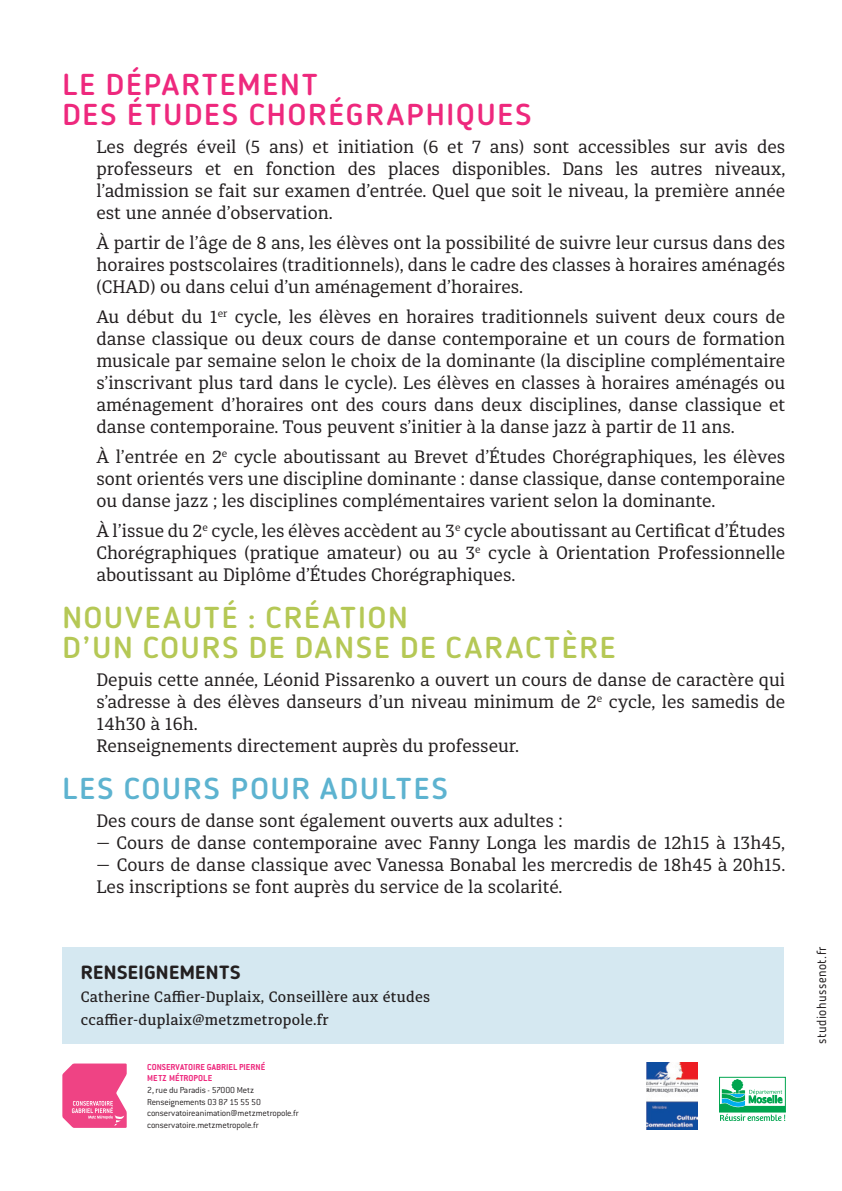
<style>
.page{position:relative;width:842px;height:1191px;background:#fff}
.page>*{position:absolute;margin:0;border:0;box-sizing:border-box;transform-origin:0 0}
.t1{font:500 30px/30px "Blogger Sans";letter-spacing:.06em;color:#b5c855;scale:1.06 1}
.t2{font:500 30px/30px "Blogger Sans";letter-spacing:.06em;color:#ee287d;scale:1.06 1}
.t3{font:500 30px "Blogger Sans";letter-spacing:.06em;color:#5db3d0;scale:1.06 1}
.t4{font:700 19px "Blogger Sans";letter-spacing:.02em;color:#231f20;scale:1.05 1}
.t5{font:18px/22px "Diaria Pro";color:#231f20;text-align:justify}
.t6{font:500 15px/22.6px "Diaria Pro";letter-spacing:.02em;color:#231f20}
.t7{font:13px "Blogger Sans";letter-spacing:.04em;color:#231f20}
.t8{font:300 9.6px/11.4px "Conduit ITC";letter-spacing:-.015em;color:#231f20}
.t9{font:700 9.4px/11.6px "Conduit ITC";color:#ee287d}
</style>
<div class="page">
<div style="left:62px;top:947px;width:722px;height:96px;background:#d5e8f1"></div>
<svg style="left:62px;top:1063px;width:65px;height:64px;background:#f15f96"></svg>
<img style="left:646px;top:1062px;width:51px;height:67px">
<div style="left:719px;top:1077px;width:66px;height:35px;border:1px solid #00a54f"></div>
<svg style="left:719px;top:1079px;width:66px;height:42px"></svg>
<h1 class="t2" style="left:62px;top:69px;width:444px">LE DÉPARTEMENT<br>DES ÉTUDES CHORÉGRAPHIQUES</h1>
<p class="t5" style="left:96px;top:136px;width:690px">Les degrés éveil (5 ans) et initiation (6 et 7 ans) sont accessibles sur avis des professeurs et en fonction des places disponibles. Dans les autres niveaux, l’admission se fait sur examen d’entrée. Quel que soit le niveau, la première année est une année d’observation.</p>
<p class="t5" style="left:96px;top:231px;width:690px">À partir de l’âge de 8 ans, les élèves ont la possibilité de suivre leur cursus dans des horaires postscolaires (traditionnels), dans le cadre des classes à horaires aménagés (CHAD) ou dans celui d’un aménagement d’horaires.</p>
<p class="t5" style="left:96px;top:305px;width:690px">Au début du 1<sup>er</sup> cycle, les élèves en horaires traditionnels suivent deux cours de danse classique ou deux cours de danse contemporaine et un cours de formation musicale par semaine selon le choix de la dominante (la discipline complémentaire s’inscrivant plus tard dans le cycle). Les élèves en classes à horaires aménagés ou aménagement d’horaires ont des cours dans deux disciplines, danse classique et danse contemporaine. Tous peuvent s’initier à la danse jazz à partir de 11 ans.</p>
<p class="t5" style="left:96px;top:445px;width:690px">À l’entrée en 2<sup>e</sup> cycle aboutissant au Brevet d’Études Chorégraphiques, les élèves sont orientés vers une discipline dominante : danse classique, danse contemporaine ou danse jazz ; les disciplines complémentaires varient selon la dominante.</p>
<p class="t5" style="left:96px;top:519px;width:690px">À l’issue du 2<sup>e</sup> cycle, les élèves accèdent au 3<sup>e</sup> cycle aboutissant au Certificat d’Études Chorégraphiques (pratique amateur) ou au 3<sup>e</sup> cycle à Orientation Professionnelle aboutissant au Diplôme d’Études Chorégraphiques.</p>
<h1 class="t1" style="left:62px;top:602px;width:523px">NOUVEAUTÉ : CRÉATION<br>D’UN COURS DE DANSE DE CARACTÈRE</h1>
<p class="t5" style="left:96px;top:668px;width:690px;text-align:left">Depuis cette année, Léonid Pissarenko a ouvert un cours de danse de caractère qui s’adresse à des élèves danseurs d’un niveau minimum de 2<sup>e</sup> cycle, les samedis de 14h30 à 16h.<br>Renseignements directement auprès du professeur.</p>
<h1 class="t3" style="left:62px;top:770px;width:365px">LES COURS POUR ADULTES</h1>
<p class="t5" style="left:96px;top:809px;width:468px">Des cours de danse sont également ouverts aux adultes :</p>
<p class="t5" style="left:96px;top:831px;width:690px">— Cours de danse contemporaine avec Fanny Longa les mardis de 12h15 à 13h45,</p>
<p class="t5" style="left:96px;top:853px;width:690px">— Cours de danse classique avec Vanessa Bonabal les mercredis de 18h45 à 20h15.<br>Les inscriptions se font auprès du service de la scolarité.</p>
<p class="t4" style="left:81px;top:960px;width:154px">RENSEIGNEMENTS</p>
<p class="t6" style="left:81px;top:985px;width:351px">Catherine Caffier-Duplaix, Conseillère aux études ccaffier-duplaix@metzmetropole.fr</p>
<p class="t9" style="left:147px;top:1060px;width:120px">CONSERVATOIRE GABRIEL PIERNÉ<br>METZ MÉTROPOLE</p>
<p class="t8" style="left:147px;top:1084px;width:153px">2, rue du Paradis - 57000 Metz Renseignements 03 87 15 55 50 conservatoireanimation@metzmetropole.fr conservatoire.metzmetropole.fr</p>
<p class="t7" style="left:814px;top:1043px;width:99px;rotate:-90deg">studiohussenot.fr</p>
</div>
